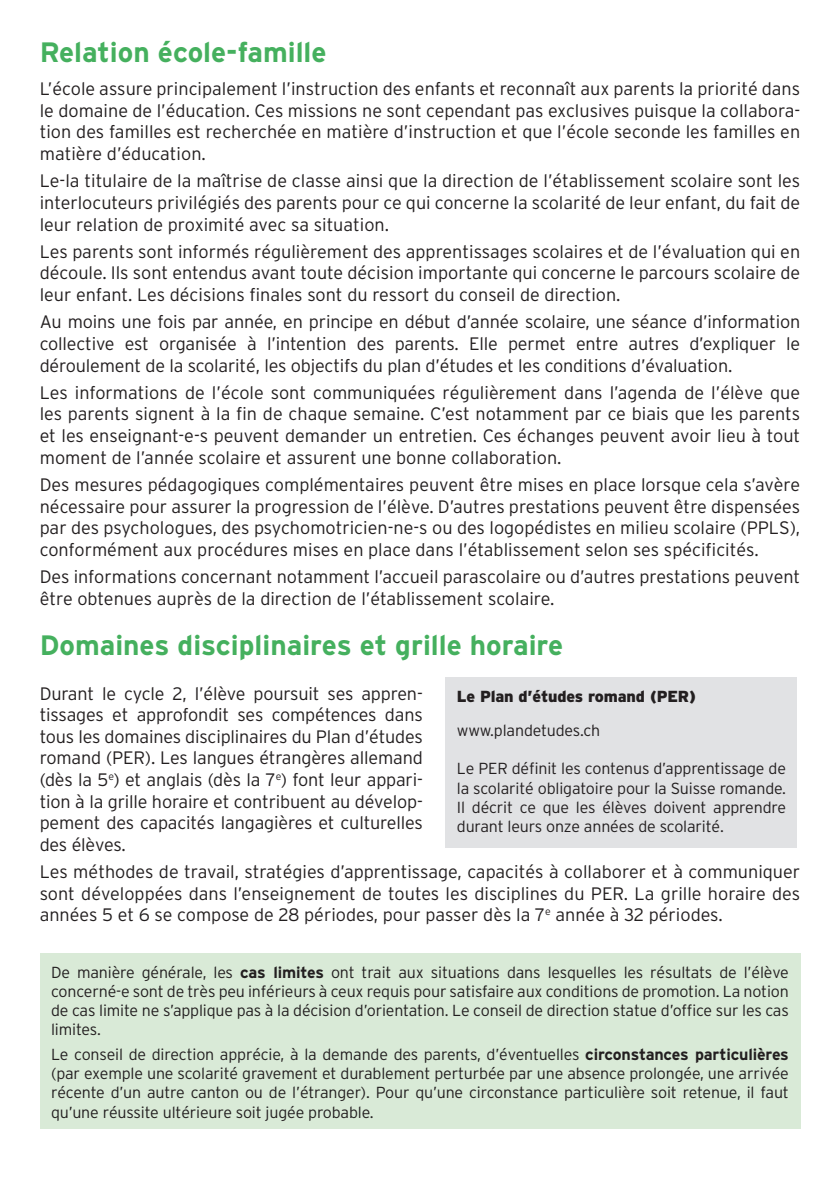
<style>
.page{position:relative;width:840px;height:1191px;background:#fff}
.page>*{position:absolute;margin:0;border:0;box-sizing:border-box;transform-origin:0 0}
.t1{font:700 28px "Interstate";color:#45b05e}
.t2{font:300 18px/21.6px "Interstate";color:#231f20;text-align:justify}
.t3{font:300 16px/19.2px "Interstate";letter-spacing:-.01em;color:#231f20;text-align:justify}
.t4{font:900 16px "Interstate";letter-spacing:-.01em;color:#231f20}
.s1{font-weight:700}
</style>
<div class="page">
<div style="left:40px;top:953px;width:759px;height:176px;background:#d9ead7"></div>
<div style="left:445px;top:677px;width:352px;height:171px;background:#e1e2e4"></div>
<h1 class="t1" style="left:40px;top:37px;width:288px">Relation école-famille</h1>
<p class="t2" style="left:40px;top:78px;width:761px">L’école assure principalement l’instruction des enfants et reconnaît aux parents la priorité dans le domaine de l’éducation. Ces missions ne sont cependant pas exclusives puisque la collabora&shy;tion des familles est recherchée en matière d’instruction et que l’école seconde les familles en matière d’éducation.</p>
<p class="t2" style="left:40px;top:170px;width:761px">Le-la titulaire de la maîtrise de classe ainsi que la direction de l’établissement scolaire sont les interlocuteurs privilégiés des parents pour ce qui concerne la scolarité de leur enfant, du fait de leur relation de proximité avec sa situation.</p>
<p class="t2" style="left:40px;top:240px;width:761px">Les parents sont informés régulièrement des apprentissages scolaires et de l’évaluation qui en découle. Ils sont entendus avant toute décision importante qui concerne le parcours scolaire de leur enfant. Les décisions finales sont du ressort du conseil de direction.</p>
<p class="t2" style="left:40px;top:311px;width:761px">Au moins une fois par année, en principe en début d’année scolaire, une séance d’information collective est organisée à l’intention des parents. Elle permet entre autres d’expliquer le déroulement de la scolarité, les objectifs du plan d’études et les conditions d’évaluation.</p>
<p class="t2" style="left:40px;top:381px;width:761px">Les informations de l’école sont communiquées régulièrement dans l’agenda de l’élève que les parents signent à la fin de chaque semaine. C’est notamment par ce biais que les parents et les enseignant-e-s peuvent demander un entretien. Ces échanges peuvent avoir lieu à tout moment de l’année scolaire et assurent une bonne collaboration.</p>
<p class="t2" style="left:40px;top:473px;width:761px">Des mesures pédagogiques complémentaires peuvent être mises en place lorsque cela s’avère nécessaire pour assurer la progression de l’élève. D’autres prestations peuvent être dispensées par des psychologues, des psychomotricien-ne-s ou des logopédistes en milieu scolaire (PPLS), conformément aux procédures mises en place dans l’établissement selon ses spécificités.</p>
<p class="t2" style="left:40px;top:566px;width:761px">Des informations concernant notamment l’accueil parascolaire ou d’autres prestations peuvent être obtenues auprès de la direction de l’établissement scolaire.</p>
<h1 class="t1" style="left:40px;top:630px;width:524px">Domaines disciplinaires et grille horaire</h1>
<p class="t2" style="left:40px;top:682px;width:384px">Durant le cycle 2, l’élève poursuit ses appren&shy;tissages et approfondit ses compétences dans tous les domaines disciplinaires du Plan d’études romand (PER). Les langues étrangères allemand (dès la 5<sup>e</sup>) et anglais (dès la 7<sup>e</sup>) font leur appari&shy;tion à la grille horaire et contribuent au dévelop&shy;pement des capacités langagières et culturelles des élèves.</p>
<p class="t2" style="left:40px;top:861px;width:761px">Les méthodes de travail, stratégies d’apprentissage, capacités à collaborer et à communiquer sont développées dans l’enseignement de toutes les disciplines du PER. La grille horaire des années 5 et 6 se compose de 28 périodes, pour passer dès la 7<sup>e</sup> année à 32 périodes.</p>
<p class="t4" style="left:456px;top:687px;width:240px">Le Plan d’études romand (PER)</p>
<p class="t3" style="left:456px;top:720px;width:145px">www.plandetudes.ch</p>
<p class="t3" style="left:456px;top:759px;width:330px">Le PER définit les contenus d’apprentissage de la scolarité obligatoire pour la Suisse romande.<br>Il décrit ce que les élèves doivent apprendre durant leurs onze années de scolarité.</p>
<p class="t3" style="left:51px;top:962px;width:739px">De manière générale, les <span class="s1">cas limites</span> ont trait aux situations dans lesquelles les résultats de l’élève concerné-e sont de très peu inférieurs à ceux requis pour satisfaire aux conditions de promotion. La notion de cas limite ne s’applique pas à la décision d’orientation. Le conseil de direction statue d’office sur les cas limites.</p>
<p class="t3" style="left:51px;top:1044px;width:739px">Le conseil de direction apprécie, à la demande des parents, d’éventuelles <span class="s1">circonstances particulières </span>(par exemple une scolarité gravement et durablement perturbée par une absence prolongée, une arrivée récente d’un autre canton ou de l’étranger). Pour qu’une circonstance particulière soit retenue, il faut qu’une réussite ultérieure soit jugée probable.</p>
</div>
